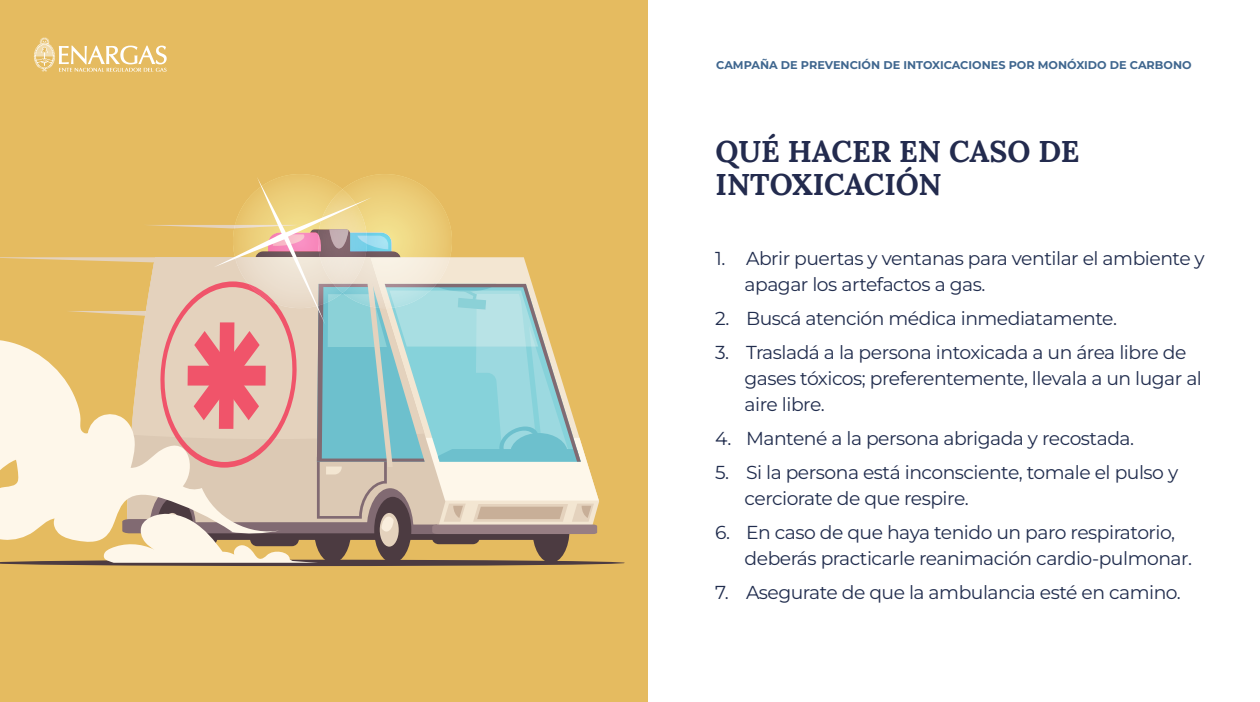
<style>
.page{position:relative;width:1260px;height:702px;background:#fff}
.page>*{position:absolute;margin:0;border:0;box-sizing:border-box;transform-origin:0 0}
.t1{font:700 30px/33.8px "Lora";color:#232b4e}
.t2{font:18.75px/26.2px "Montserrat";letter-spacing:-.025em;color:#212d4e}
.t3{font:700 11.25px "Montserrat";color:#40678f}
</style>
<div class="page">
<div style="left:0;top:0;width:647px;height:702px;background:#e5bb60"></div>
<svg style="left:0;top:177px;width:625px;height:389px"></svg>
<svg style="left:34px;top:37px;width:133px;height:35px"></svg>
<p class="t3" style="left:716px;top:58px;width:477px">CAMPAÑA DE PREVENCIÓN DE INTOXICACIONES POR MONÓXIDO DE CARBONO</p>
<h1 class="t1" style="left:715px;top:131px;width:366px">QUÉ HACER EN CASO DE<br>INTOXICACIÓN</h1>
<p class="t2" style="left:745px;top:245px;width:462px;text-indent:-29px">1. Abrir puertas y ventanas para ventilar el ambiente y apagar los artefactos a gas.</p>
<p class="t2" style="left:715px;top:305px;width:404px">2. Buscá atención médica inmediatamente.</p>
<p class="t2" style="left:745px;top:339px;width:459px;text-indent:-29px">3. Trasladá a la persona intoxicada a un área libre de gases tóxicos; preferentemente, llevala a un lugar al aire libre.</p>
<p class="t2" style="left:715px;top:425px;width:421px">4. Mantené a la persona abrigada y recostada.</p>
<p class="t2" style="left:745px;top:459px;width:435px;text-indent:-29px">5. Si la persona está inconsciente, tomale el pulso y cerciorate de que respire.</p>
<p class="t2" style="left:745px;top:519px;width:449px;text-indent:-29px">6. En caso de que haya tenido un paro respiratorio, deberás practicarle reanimación cardio-pulmonar.</p>
<p class="t2" style="left:715px;top:579px;width:467px">7. Asegurate de que la ambulancia esté en camino.</p>
</div>
